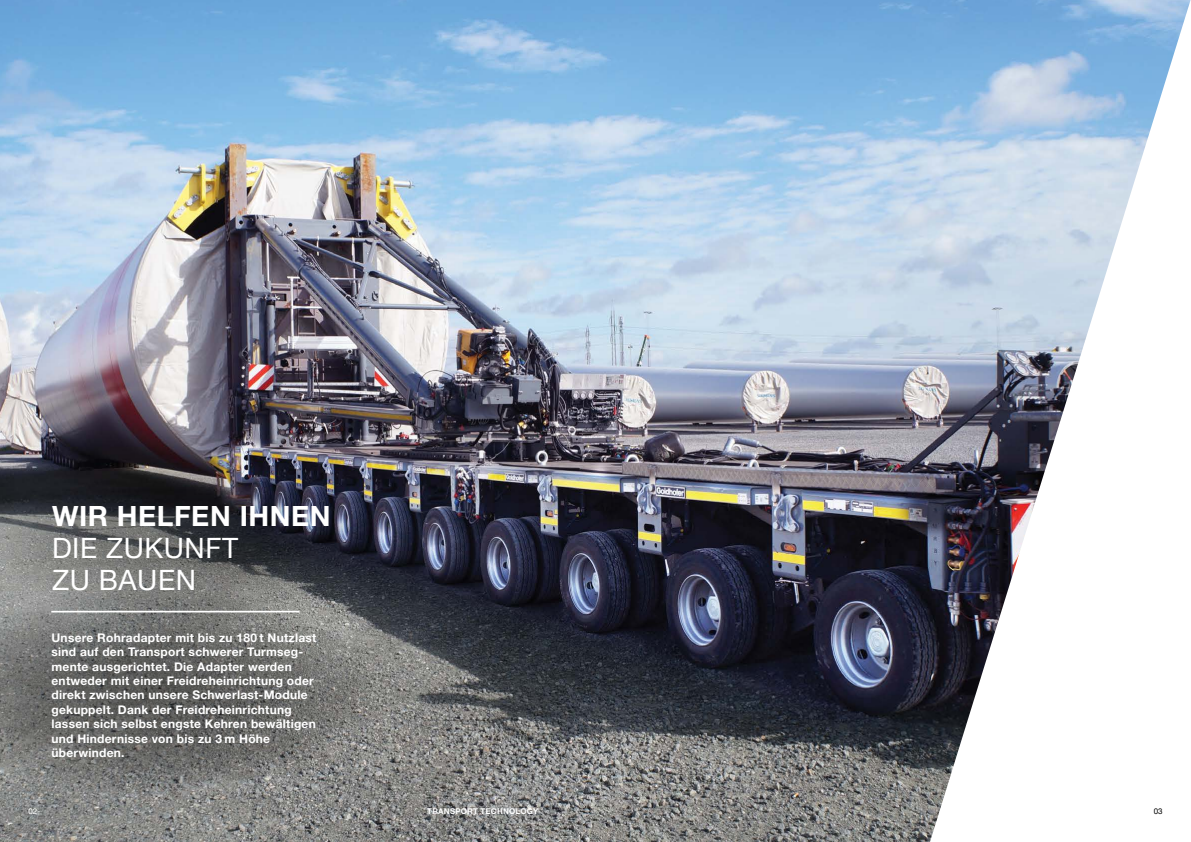
<style>
.page{position:relative;width:1191px;height:842px;background:#fff}
.page>*{position:absolute;margin:0;border:0;box-sizing:border-box;transform-origin:0 0}
.t1{font:28px/32px "Helvetica Neue LT Com";letter-spacing:.02em;color:#fff}
.t2{font:700 28px "Helvetica Neue LT Com";letter-spacing:.02em;color:#fff}
.t3{font:700 12px/14.4px "Helvetica Neue LT Com";letter-spacing:.02em;color:#fff}
.t4{font:700 8px "Helvetica Neue LT Com";letter-spacing:.02em;color:#fff}
.t5{font:8px "Helvetica Neue LT Com";color:#fff}
.t6{font:8px "Helvetica Neue LT Com";color:#000}
</style>
<div class="page">
<img style="left:0;top:0;width:1190px;height:842px">
<svg style="left:0;top:587px;width:378px;height:209px;background:#727270"></svg>
<svg style="left:0;top:471px;width:387px;height:155px;background:#535458"></svg>
<hr style="left:51px;top:611px;width:248px;height:1px;background:#fff">
<h1 class="t2" style="left:52px;top:498px;width:280px">WIR HELFEN IHNEN</h1>
<h1 class="t1" style="left:52px;top:531px;width:188px">DIE ZUKUNFT<br>ZU BAUEN</h1>
<p class="t3" style="left:52px;top:630px;width:266px">Unsere Rohradapter mit bis zu 180 t Nutzlast sind auf den Transport schwerer Turmseg&shy;mente ausgerichtet. Die Adapter werden entweder mit einer Freidreheinrichtung oder direkt zwischen unsere Schwerlast-Module gekuppelt. Dank der Freidreheinrichtung lassen sich selbst engste Kehren bewältigen und Hindernisse von bis zu 3 m Höhe überwinden.</p>
<p class="t5" style="left:28px;top:806px;width:10px">02</p>
<p class="t4" style="left:427px;top:806px;width:113px">TRANSPORT TECHNOLOGY</p>
<p class="t6" style="left:1153px;top:806px;width:10px">03</p>
</div>
